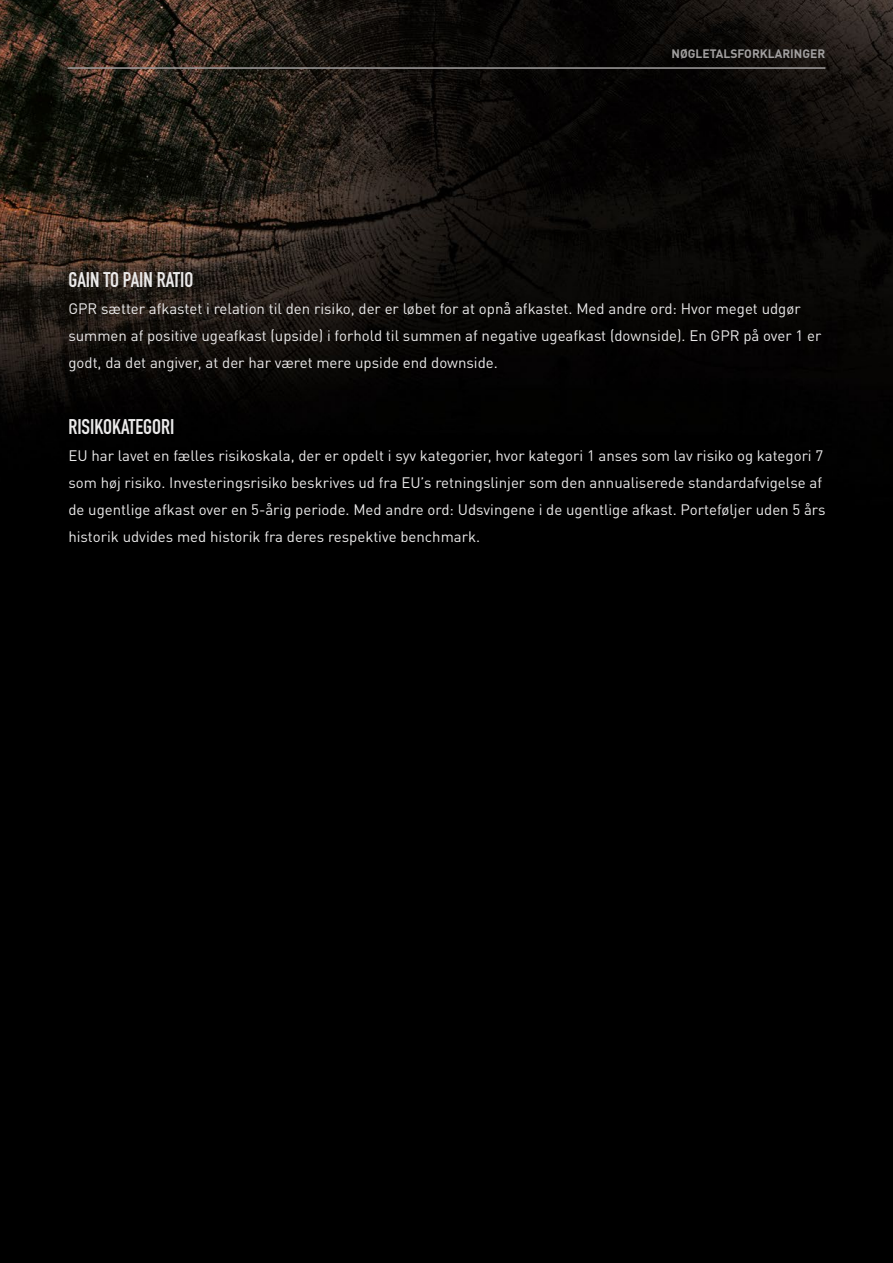
<style>
.page{position:relative;width:893px;height:1263px;background:#fff}
.page>*{position:absolute;margin:0;border:0;box-sizing:border-box;transform-origin:0 0}
.t1{font:21px "DIN Engschrift Std";color:#ebeaea}
.t2{font:15px/27px "DINOT";color:#ebeaea}
.t3{font:700 12px "DIN Offc";color:#a19f9f}
</style>
<div class="page">
<img style="left:0;top:0;width:893px;height:1263px">
<hr style="left:68px;top:67px;width:757px;height:2px;background:#a19f9f">
<p class="t3" style="left:672px;top:46px;width:155px">NØGLETALSFORKLARINGER</p>
<h1 class="t1" style="left:68px;top:267px;width:126px">GAIN TO PAIN RATIO</h1>
<p class="t2" style="left:68px;top:294px;width:754px">GPR sætter afkastet i relation til den risiko, der er løbet for at opnå afkastet. Med andre ord: Hvor meget udgør summen af positive ugeafkast (upside) i forhold til summen af negative ugeafkast (downside). En GPR på over 1 er godt, da det angiver, at der har været mere upside end downside.</p>
<h1 class="t1" style="left:68px;top:414px;width:107px">RISIKOKATEGORI</h1>
<p class="t2" style="left:68px;top:441px;width:759px">EU har lavet en fælles risikoskala, der er opdelt i syv kategorier, hvor kategori 1 anses som lav risiko og kategori 7 som høj risiko. Investeringsrisiko beskrives ud fra EU’s retningslinjer som den annualiserede standardafvigelse af de ugentlige afkast over en 5-årig periode. Med andre ord: Udsvingene i de ugentlige afkast. Porteføljer uden 5 års historik udvides med historik fra deres respektive benchmark.</p>
</div>
